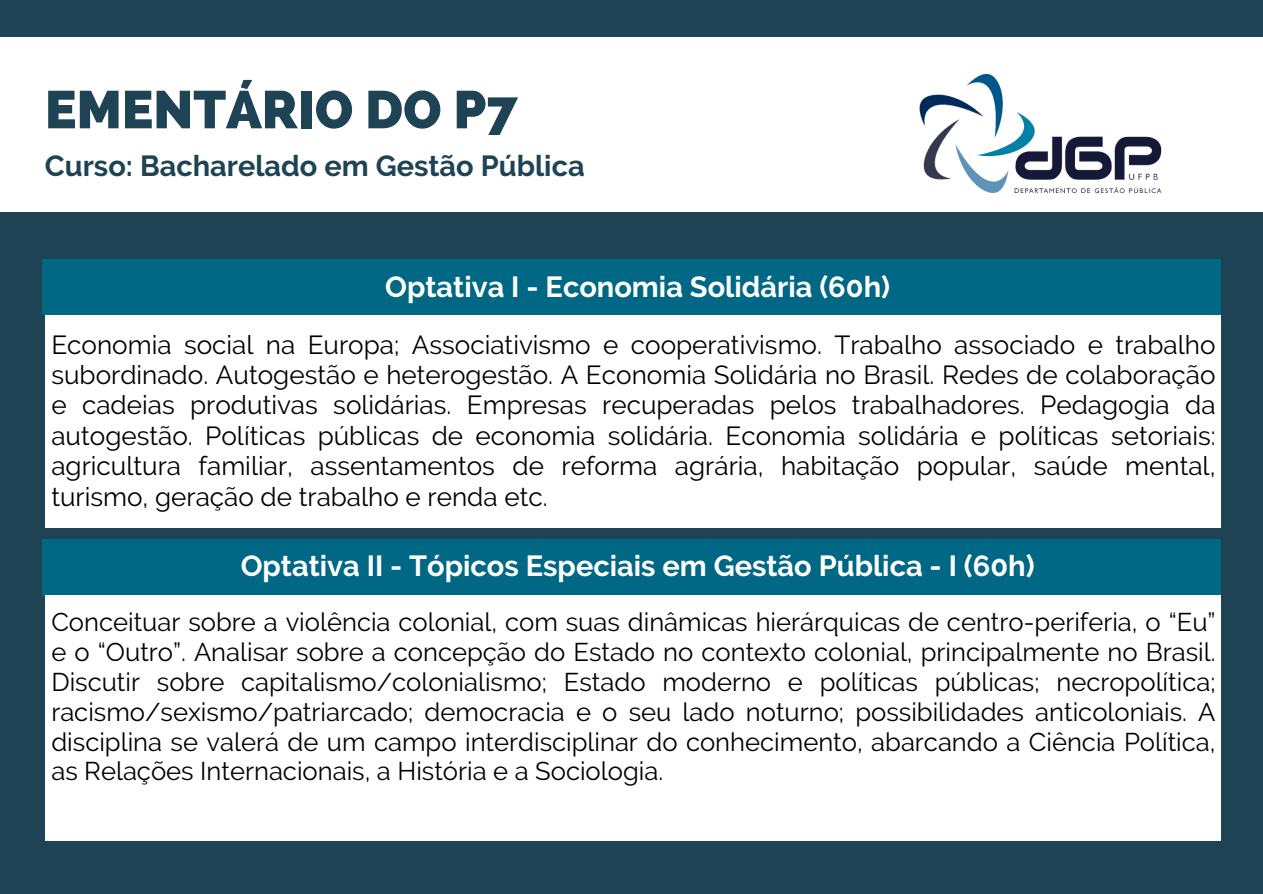
<style>
.page{position:relative;width:1263px;height:894px;background:#fff}
.page>*{position:absolute;margin:0;border:0;box-sizing:border-box;transform-origin:0 0}
.t1{font:800 52.95px "Raleway";color:#1d4355}
.t2{font:700 28.95px "Raleway";color:#fff}
.t3{font:700 28.95px "Raleway";color:#1d4355}
.t4{font:26.1px/30.3px "Raleway";color:#000;text-align:justify}
.t5{font:25.65px/29.8px "Raleway";color:#000;text-align:justify}
</style>
<div class="page">
<div style="left:0;top:0;width:1263px;height:893px;background:#1d4355"></div>
<div style="left:0;top:37px;width:1263px;height:174px;background:#fff"></div>
<div style="left:42px;top:260px;width:1178px;height:55px;background:#006884"></div>
<div style="left:45px;top:315px;width:1175px;height:212px;background:#fff"></div>
<div style="left:42px;top:539px;width:1178px;height:56px;background:#006884"></div>
<div style="left:45px;top:595px;width:1175px;height:245px;background:#fff"></div>
<img style="left:919px;top:73px;width:243px;height:121px">
<p class="t1" style="left:45px;top:78px;width:474px">EMENTÁRIO DO P7</p>
<p class="t3" style="left:45px;top:149px;width:541px">Curso: Bacharelado em Gestão Pública</p>
<p class="t2" style="left:385px;top:269px;width:506px">Optativa I - Economia Solidária (60h)</p>
<p class="t4" style="left:51px;top:329px;width:1166px">Economia social na Europa; Associativismo e cooperativismo. Trabalho associado e trabalho subordinado. Autogestão e heterogestão. A Economia Solidária no Brasil. Redes de colaboração e cadeias produtivas solidárias. Empresas recuperadas pelos trabalhadores. Pedagogia da autogestão. Políticas públicas de economia solidária. Economia solidária e políticas setoriais: agricultura familiar, assentamentos de reforma agrária, habitação popular, saúde mental, turismo, geração de trabalho e renda etc.</p>
<p class="t2" style="left:241px;top:549px;width:796px">Optativa II - Tópicos Especiais em Gestão Pública - I (60h)</p>
<p class="t5" style="left:51px;top:606px;width:1166px">Conceituar sobre a violência colonial, com suas dinâmicas hierárquicas de centro-periferia, o “Eu” e o “Outro”. Analisar sobre a concepção do Estado no contexto colonial, principalmente no Brasil.<br>Discutir sobre capitalismo/colonialismo; Estado moderno e políticas públicas; necropolítica; racismo/sexismo/patriarcado; democracia e o seu lado noturno; possibilidades anticoloniais. A disciplina se valerá de um campo interdisciplinar do conhecimento, abarcando a Ciência Política, as Relações Internacionais, a História e a Sociologia.</p>
</div>
